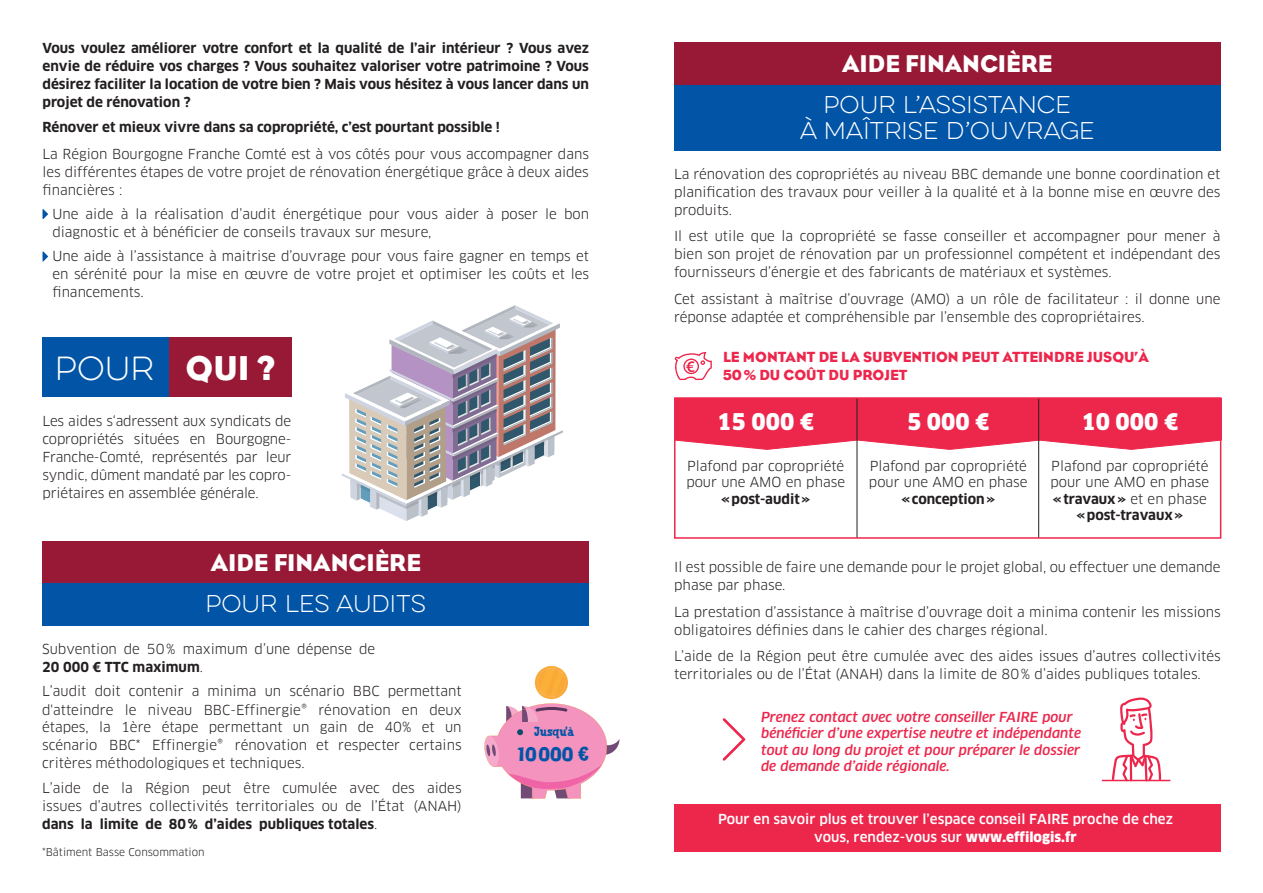
<style>
.page{position:relative;width:1263px;height:893px;background:#fff}
.page>*{position:absolute;margin:0;border:0;box-sizing:border-box;transform-origin:0 0}
.t1{font:100 30px "Eveleth Clean";color:#fff}
.t2{font:24.75px "Eagle";color:#fff}
.t3{font:900 22.5px "Clan Pro";color:#fff}
.t4{font:100 21.75px/26.1px "Eveleth Clean";color:#fff;text-align:center}
.t5{font:21px "Ad Lib ICG";color:#0154a6}
.t6{font:15px/18px "Eagle";color:#ed264c}
.t7{font:13.5px/18px "Clan Pro";color:#231f20}
.t8{font:700 13.5px/18px "Clan Pro";color:#231f20;text-align:justify}
.t9{font:italic 500 13.5px/16.2px "Clan Pro";color:#ed264c}
.t10{font:500 13.5px/18px "Clan Pro";color:#fff;text-align:center}
.t11{font:13.5px "DK Trained Monkey";letter-spacing:-.015em;color:#0154a6}
.t12{font:10.5px "Clan Pro";color:#231f20}
.s1{font-family:"Eagle";font-weight:400;font-size:35.25px}
.s2{font-weight:700}
.s3{font-family:"DK Trained Monkey"}
.s4{font-weight:900}
</style>
<div class="page">
<svg style="left:43px;top:209px;width:5px;height:10px"></svg>
<svg style="left:43px;top:251px;width:5px;height:10px"></svg>
<div style="left:169px;top:337px;width:122px;height:59px;background:#981936"></div>
<div style="left:43px;top:337px;width:126px;height:59px;background:#0154a6"></div>
<div style="left:43px;top:541px;width:546px;height:43px;background:#981936"></div>
<div style="left:674px;top:804px;width:546px;height:47px;background:#ed264c"></div>
<div style="left:674px;top:43px;width:546px;height:42px;background:#981936"></div>
<div style="left:43px;top:584px;width:546px;height:42px;background:#0154a6"></div>
<div style="left:674px;top:85px;width:546px;height:66px;background:#0154a6"></div>
<svg style="left:723px;top:718px;width:22px;height:43px"></svg>
<svg style="left:1112px;top:697px;width:49px;height:83px"></svg>
<hr style="left:1102px;top:780px;width:68px;height:1px;background:#ed264c">
<svg style="left:677px;top:398px;width:545px;height:52px;background:#ee3a5c"></svg>
<hr style="left:857px;top:398px;width:1px;height:140px;background:#231f20">
<hr style="left:1038px;top:398px;width:1px;height:140px;background:#231f20">
<svg style="left:674px;top:352px;width:38px;height:28px"></svg>
<div style="left:674px;top:397px;width:547px;height:142px;border:2px solid #ed264c"></div>
<svg style="left:484px;top:666px;width:135px;height:133px"></svg>
<svg style="left:342px;top:305px;width:221px;height:216px"></svg>
<p class="t8" style="left:43px;top:39px;width:548px">Vous voulez améliorer votre confort et la qualité de l’air intérieur ? Vous avez envie de réduire vos charges ? Vous souhaitez valoriser votre patrimoine ? Vous désirez faciliter la location de votre bien ? Mais vous hésitez à vous lancer dans un projet de rénovation ?</p>
<p class="t8" style="left:43px;top:118px;width:459px">Rénover et mieux vivre dans sa copropriété, c’est pourtant possible !</p>
<p class="t7" style="left:43px;top:145px;width:548px;text-align:justify">La Région Bourgogne Franche Comté est à vos côtés pour vous accompagner dans les différentes étapes de votre projet de rénovation énergétique grâce à deux aides financières :</p>
<p class="t7" style="left:52px;top:205px;width:538px">Une aide à la réalisation d’audit énergétique pour vous aider à poser le bon diagnostic et à bénéficier de conseils travaux sur mesure,</p>
<p class="t7" style="left:52px;top:247px;width:538px;text-align:justify">Une aide à l’assistance à maitrise d’ouvrage pour vous faire gagner en temps et en sérénité pour la mise en œuvre de votre projet et optimiser les coûts et les financements.</p>
<h1 class="t1" style="left:55px;top:347px;width:222px">POUR <span class="s1">QUI ?</span></h1>
<p class="t7" style="left:43px;top:412px;width:250px;text-align:justify">Les aides s‘adressent aux syndicats de copropriétés situées en Bourgogne-Franche-Comté, représentés par leur syndic, dûment mandaté par les copro&shy;priétaires en assemblée générale.</p>
<h2 class="t2" style="left:211px;top:548px;width:212px">AIDE FINANCIÈRE</h2>
<h3 class="t4" style="left:205px;top:591px;width:222px">POUR LES AUDITS</h3>
<p class="t7" style="left:42px;top:640px;width:335px">Subvention de 50 % maximum d’une dépense de<br><span class="s2">20 000 € TTC maximum</span>.</p>
<p class="t7" style="left:42px;top:682px;width:421px;text-align:justify">L’audit doit contenir a minima un scénario BBC permettant d'atteindre le niveau BBC-Effinergie® rénovation en deux étapes, la 1ère étape permettant un gain de 40% et un scénario BBC* Effinergie® rénovation et respecter certains critères méthodologiques et techniques.</p>
<p class="t7" style="left:42px;top:779px;width:421px;text-align:justify">L’aide de la Région peut être cumulée avec des aides issues d’autres collectivités territoriales ou de l’État (ANAH) <span class="s2">dans la limite de 80 % d’aides publiques totales</span>.</p>
<p class="t12" style="left:42px;top:846px;width:164px">*Bâtiment Basse Consommation</p>
<p class="t11" style="left:534px;top:723px;width:42px">Jusqu’à</p>
<h3 class="t5" style="left:518px;top:742px;width:73px">10 000 <span class="s3">€</span></h3>
<h2 class="t2" style="left:842px;top:50px;width:212px">AIDE FINANCIÈRE</h2>
<h3 class="t4" style="left:800px;top:92px;width:296px">POUR L’ASSISTANCE<br>À MAÎTRISE D’OUVRAGE</h3>
<p class="t7" style="left:674px;top:165px;width:548px;text-align:justify">La rénovation des copropriétés au niveau BBC demande une bonne coordination et planification des travaux pour veiller à la qualité et à la bonne mise en œuvre des produits.</p>
<p class="t7" style="left:674px;top:227px;width:548px;text-align:justify">Il est utile que la copropriété se fasse conseiller et accompagner pour mener à bien son projet de rénovation par un professionnel compétent et indépendant des fournisseurs d’énergie et des fabricants de matériaux et systèmes.</p>
<p class="t7" style="left:674px;top:290px;width:548px">Cet assistant à maîtrise d’ouvrage (AMO) a un rôle de facilitateur : il donne une réponse adaptée et compréhensible par l’ensemble des copropriétaires.</p>
<p class="t6" style="left:723px;top:348px;width:427px">LE MONTANT DE LA SUBVENTION PEUT ATTEINDRE JUSQU’À<br>50% DU COÛT DU PROJET</p>
<h3 class="t3" style="left:717px;top:408px;width:98px">15 000 €</h3>
<h3 class="t3" style="left:907px;top:408px;width:84px">5 000 €</h3>
<h3 class="t3" style="left:1081px;top:408px;width:98px">10 000 €</h3>
<p class="t7" style="left:686px;top:458px;width:160px;line-height:16.5px">Plafond par copropriété pour une AMO en phase</p>
<p class="t8" style="left:721px;top:490px;width:91px">«post-audit»</p>
<p class="t7" style="left:869px;top:458px;width:160px;line-height:16.5px">Plafond par copropriété pour une AMO en phase</p>
<p class="t8" style="left:901px;top:490px;width:95px">«conception»</p>
<p class="t7" style="left:1050px;top:458px;width:160px;line-height:16.5px;text-align:center">Plafond par copropriété pour une AMO en phase <span class="s2">«travaux»</span> et en phase <span class="s2">«post-travaux»</span></p>
<p class="t7" style="left:674px;top:558px;width:548px">Il est possible de faire une demande pour le projet global, ou effectuer une demande phase par phase.</p>
<p class="t7" style="left:674px;top:603px;width:548px">La prestation d’assistance à maîtrise d’ouvrage doit a minima contenir les missions obligatoires définies dans le cahier des charges régional.</p>
<p class="t7" style="left:674px;top:647px;width:548px">L’aide de la Région peut être cumulée avec des aides issues d’autres collectivités territoriales ou de l’État (ANAH) dans la limite de 80% d’aides publiques totales.</p>
<p class="t9" style="left:761px;top:709px;width:322px">Prenez contact avec votre conseiller FAIRE pour bénéficier d’une expertise neutre et indépendante tout au long du projet et pour préparer le dossier de demande d’aide régionale.</p>
<p class="t10" style="left:718px;top:810px;width:457px">Pour en savoir plus et trouver l’espace conseil FAIRE proche de chez vous, rendez-vous sur <span class="s4">www.effilogis.fr</span></p>
</div>
